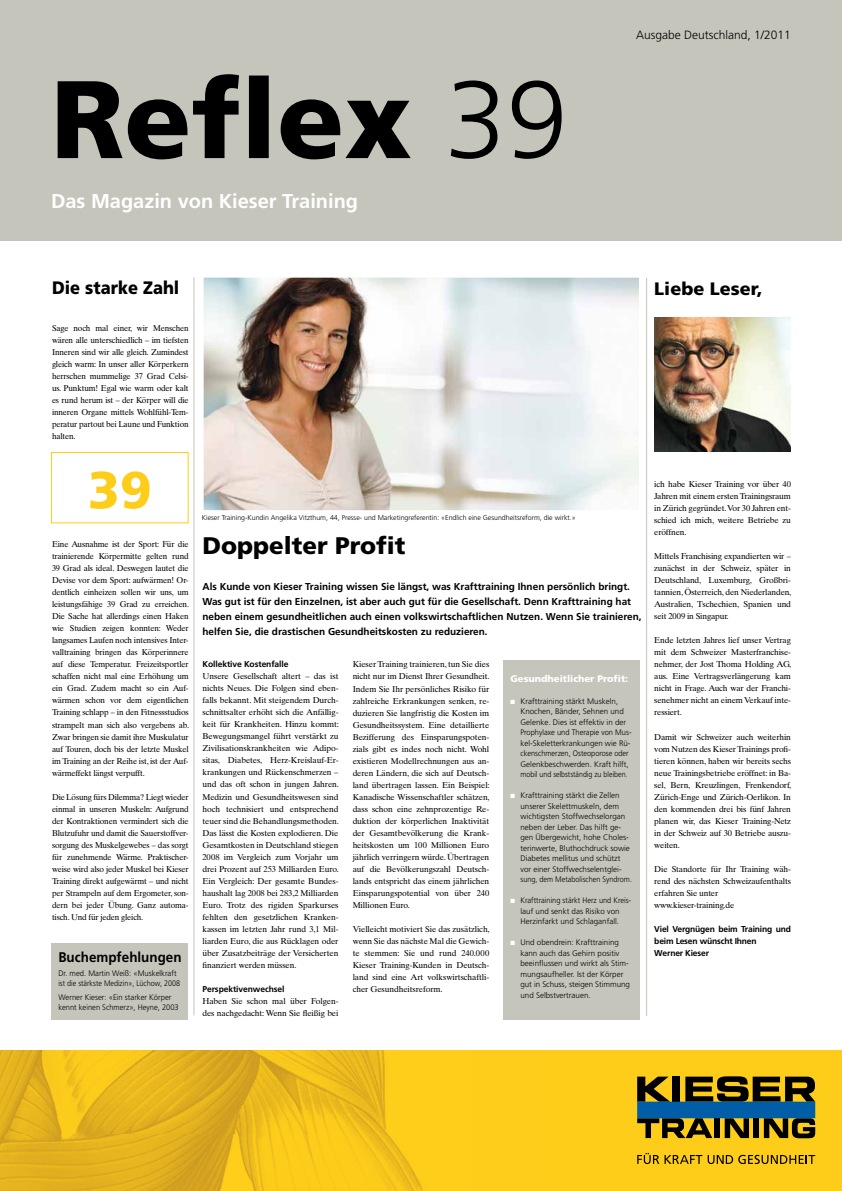
<style>
.page{position:relative;width:842px;height:1191px;background:#fff}
.page>*{position:absolute;margin:0;border:0;box-sizing:border-box;transform-origin:0 0}
.t1{font:900 110px "Frutiger LT";color:#000}
.t2{font:900 52px "Frutiger LT";color:#fecd1a}
.t3{font:900 24px "Frutiger LT";color:#000}
.t4{font:700 20px "Frutiger LT";color:#fff}
.t5{font:900 18px "Frutiger LT";color:#000;scale:.91 1}
.t6{font:900 18px "Frutiger LT";color:#000}
.t7{font:700 14px "Frutiger LT";color:#000;scale:.96 1}
.t8{font:300 12px "Frutiger LT";color:#000}
.t9{font:700 10px/15px "Frutiger LT";color:#000}
.t10{font:900 9.5px "Frutiger LT";color:#fff}
.t11{font:8.5px/12px "Times Ten CE";letter-spacing:-.02em;color:#000;text-align:justify}
.t12{font:700 8.5px/12px "Frutiger LT";letter-spacing:-.02em;color:#000}
.t13{font:300 8px/10.5px "Frutiger LT";color:#000}
.t14{font:300 8px/10px "Frutiger LT";color:#000;scale:.96 1}
.t15{font:300 8px/10.5px "Frutiger LT";color:#000;text-align:center;scale:.93 1}
.t16{font:300 7px "Frutiger LT";color:#000}
.s1{font-weight:300}
.s2{color:#fff}
</style>
<div class="page">
<div style="left:0;top:0;width:842px;height:240px;background:#c6c5bb"></div>
<div style="left:0;top:1049px;width:842px;height:142px;background:#fecd1a"></div>
<img style="left:0;top:1049px;width:551px;height:142px">
<svg style="left:637px;top:1076px;width:32px;height:25px"></svg>
<div style="left:672px;top:1076px;width:7px;height:25px;background:#000"></div>
<svg style="left:685px;top:1076px;width:130px;height:25px"></svg>
<div style="left:714px;top:1118px;width:6px;height:20px;background:#000"></div>
<svg style="left:725px;top:1118px;width:24px;height:20px"></svg>
<div style="left:754px;top:1118px;width:5px;height:20px;background:#000"></div>
<svg style="left:637px;top:1118px;width:75px;height:20px"></svg>
<svg style="left:764px;top:1118px;width:51px;height:20px"></svg>
<div style="left:637px;top:1101px;width:178px;height:17px;background:#005ea8"></div>
<svg style="left:637px;top:1153px;width:65px;height:11px"></svg>
<svg style="left:708px;top:1154px;width:107px;height:10px"></svg>
<hr style="left:194px;top:277px;width:1px;height:738px;background:#c6c5bb">
<hr style="left:646px;top:278px;width:1px;height:738px;background:#c6c5bb">
<img style="left:654px;top:317px;width:137px;height:134px">
<div style="left:503px;top:660px;width:137px;height:359px;background:#c6c5bb"></div>
<img style="left:204px;top:278px;width:434px;height:231px">
<div style="left:202px;top:276px;width:438px;height:235px;border:1px solid #fff"></div>
<div style="left:51px;top:452px;width:138px;height:71px;border:1px solid #fecd1a"></div>
<div style="left:51px;top:943px;width:136px;height:76px;background:#c6c5bb"></div>
<h1 class="t1" style="left:51px;top:53px;width:518px">Reflex <span class="s1">39</span></h1>
<h3 class="t4" style="left:51px;top:189px;width:309px">Das Magazin von Kieser Training</h3>
<h3 class="t5" style="left:52px;top:277px;width:142px">Die starke Zahl</h3>
<p class="t11" style="left:52px;top:322px;width:138px">Sage noch mal einer, wir Menschen wären alle unterschiedlich – im tiefsten Inneren sind wir alle gleich. Zumindest gleich warm: In unser aller Körperkern herrschen mummelige 37 Grad Celsi&shy;us. Punktum! Egal wie warm oder kalt es rund herum ist – der Körper will die inneren Organe mittels Wohlfühl-Tem&shy;peratur partout bei Laune und Funktion halten.</p>
<h3 class="t8" style="left:636px;top:29px;width:156px">Ausgabe Deutschland, 1/2011</h3>
<h3 class="t6" style="left:654px;top:278px;width:110px">Liebe Leser,</h3>
<h2 class="t2" style="left:88px;top:458px;width:65px">39</h2>
<p class="t11" style="left:52px;top:538px;width:139px">Eine Ausnahme ist der Sport: Für die trainierende Körpermitte gelten rund 39 Grad als ideal. Deswegen lautet die Devise vor dem Sport: aufwärmen! Or&shy;dentlich einheizen sollen wir uns, um leistungsfähige 39 Grad zu erreichen.<br>Die Sache hat allerdings einen Haken wie Studien zeigen konnten: Weder langsames Laufen noch intensives Inter&shy;valltraining bringen das Körperinnere auf diese Temperatur. Freizeitsportler schaffen nicht mal eine Erhöhung um ein Grad. Zudem macht so ein Auf&shy;wärmen schon vor dem eigentlichen Training schlapp – in den Fitnessstudios strampelt man sich also vergebens ab.<br>Zwar bringen sie damit ihre Muskulatur auf Touren, doch bis der letzte Muskel im Training an der Reihe ist, ist der Auf&shy;wärmeffekt längst verpufft.</p>
<p class="t11" style="left:52px;top:790px;width:138px">Die Lösung fürs Dilemma? Liegt wieder einmal in unseren Muskeln: Aufgrund der Kontraktionen vermindert sich die Blutzufuhr und damit die Sauerstoffver&shy;sorgung des Muskelgewebes – das sorgt für zunehmende Wärme. Praktischer&shy;weise wird also jeder Muskel bei Kieser Training direkt aufgewärmt – und nicht per Strampeln auf dem Ergometer, son&shy;dern bei jeder Übung. Ganz automa&shy;tisch. Und für jeden gleich.</p>
<h3 class="t7" style="left:58px;top:949px;width:130px">Buchempfehlungen</h3>
<p class="t14" style="left:58px;top:968px;width:128px">Dr. med. Martin Weiß: «Muskelkraft ist die stärkste Medizin», Lüchow, 2008</p>
<p class="t14" style="left:58px;top:992px;width:127px">Werner Kieser: «Ein starker Körper kennt keinen Schmerz», Heyne, 2003</p>
<p class="t16" style="left:202px;top:513px;width:375px">Kieser Training-Kundin Angelika Vitzthum, 44, Presse- und Marketingreferentin: «Endlich eine Gesundheitsreform, die wirkt.»</p>
<h3 class="t3" style="left:202px;top:531px;width:205px">Doppelter Profit</h3>
<p class="t9" style="left:202px;top:579px;width:441px">Als Kunde von Kieser Training wissen Sie längst, was Krafttraining Ihnen persönlich bringt.<br>Was gut ist für den Einzelnen, ist aber auch gut für die Gesellschaft. Denn Krafttraining hat neben einem gesundheitlichen auch einen volkswirtschaftlichen Nutzen. Wenn Sie trainieren, helfen Sie, die drastischen Gesundheitskosten zu reduzieren.</p>
<p class="t12" style="left:202px;top:658px;width:88px">Kollektive Kostenfalle</p>
<p class="t11" style="left:202px;top:670px;width:138px">Unsere Gesellschaft altert – das ist nichts Neues. Die Folgen sind eben&shy;falls bekannt. Mit steigendem Durch&shy;schnittsalter erhöht sich die Anfällig&shy;keit für Krankheiten. Hinzu kommt:<br>Bewegungsmangel führt verstärkt zu Zivilisationskrankheiten wie Adipo&shy;sitas, Diabetes, Herz-Kreislauf-Er&shy;krankungen und Rückenschmerzen – und das oft schon in jungen Jahren.<br>Medizin und Gesundheitswesen sind hoch technisiert und entsprechend teuer sind die Behandlungsmethoden.<br>Das lässt die Kosten explodieren. Die Gesamtkosten in Deutschland stiegen 2008 im Vergleich zum Vorjahr um drei Prozent auf 253 Milliarden Euro.<br>Ein Vergleich: Der gesamte Bundes&shy;haushalt lag 2008 bei 283,2 Milliarden Euro. Trotz des rigiden Sparkurses fehlten den gesetzlichen Kranken&shy;kassen im letzten Jahr rund 3,1 Mil&shy;liarden Euro, die aus Rücklagen oder über Zusatzbeiträge der Versicherten finanziert werden müssen.</p>
<p class="t12" style="left:202px;top:982px;width:84px">Perspektivenwechsel</p>
<p class="t11" style="left:202px;top:994px;width:138px">Haben Sie schon mal über Folgen&shy;des nachgedacht: Wenn Sie fleißig bei</p>
<p class="t11" style="left:353px;top:658px;width:139px">Kieser Training trainieren, tun Sie dies nicht nur im Dienst Ihrer Gesundheit.<br>Indem Sie Ihr persönliches Risiko für zahlreiche Erkrankungen senken, re&shy;duzieren Sie langfristig die Kosten im Gesundheitssystem. Eine detaillierte Bezifferung des Einsparungspoten&shy;zials gibt es indes noch nicht. Wohl existieren Modellrechnungen aus an&shy;deren Ländern, die sich auf Deutsch&shy;land übertragen lassen. Ein Beispiel:<br>Kanadische Wissenschaftler schätzen, dass schon eine zehnprozentige Re&shy;duktion der körperlichen Inaktivität der Gesamtbevölkerung die Krank&shy;heitskosten um 100 Millionen Euro jährlich verringern würde. Übertragen auf die Bevölkerungszahl Deutsch&shy;lands entspricht das einem jährlichen Einsparungspotential von über 240<br>Millionen Euro.</p>
<p class="t11" style="left:353px;top:922px;width:139px">Vielleicht motiviert Sie das zusätzlich, wenn Sie das nächste Mal die Gewich&shy;te stemmen: Sie und rund 240.000<br>Kieser Training-Kunden in Deutsch&shy;land sind eine Art volkswirtschaftli&shy;cher Gesundheitsreform.</p>
<p class="t10" style="left:511px;top:673px;width:119px">Gesundheitlicher Profit:</p>
<p class="t13" style="left:520px;top:695px;width:113px;text-indent:-10px"><span class="s2">■</span> Krafttraining stärkt Muskeln, Knochen, Bänder, Sehnen und Gelenke. Dies ist effektiv in der Prophylaxe und Therapie von Mus&shy;kel-Skeletterkrankungen wie Rü&shy;ckenschmerzen, Osteoporose oder Gelenkbeschwerden. Kraft hilft, mobil und selbstständig zu bleiben.</p>
<p class="t13" style="left:520px;top:790px;width:113px;text-indent:-10px"><span class="s2">■</span> Krafttraining stärkt die Zellen unserer Skelettmuskeln, dem wichtigsten Stoffwechselorgan neben der Leber. Das hilft ge&shy;gen Übergewicht, hohe Choles&shy;terinwerte, Bluthochdruck sowie<br>Diabetes mellitus und schützt vor einer Stoffwechselentglei&shy;sung, dem Metabolischen Syndrom.</p>
<p class="t15" style="left:511px;top:895px;width:131px"><span class="s2">■</span> Krafttraining stärkt Herz und Kreis&shy;lauf und senkt das Risiko von<br>Herzinfarkt und Schlaganfall.</p>
<p class="t13" style="left:520px;top:937px;width:111px;text-indent:-10px"><span class="s2">■</span> Und obendrein: Krafttraining kann auch das Gehirn positiv beeinflussen und wirkt als Stim&shy;mungsaufheller. Ist der Körper gut in Schuss, steigen Stimmung und Selbstvertrauen.</p>
<p class="t11" style="left:654px;top:478px;width:138px">ich habe Kieser Training vor über 40<br>Jahren mit einem ersten Trainingsraum in Zürich gegründet. Vor 30 Jahren ent&shy;schied ich mich, weitere Betriebe zu eröffnen.</p>
<p class="t11" style="left:654px;top:550px;width:139px">Mittels Franchising expandierten wir – zunächst in der Schweiz, später in Deutschland, Luxemburg, Großbri&shy;tannien, Österreich, den Niederlanden, Australien, Tschechien, Spanien und seit 2009 in Singapur.</p>
<p class="t11" style="left:654px;top:634px;width:139px">Ende letzten Jahres lief unser Vertrag mit dem Schweizer Masterfranchise&shy;nehmer, der Jost Thoma Holding AG, aus. Eine Vertragsverlängerung kam nicht in Frage. Auch war der Franchi&shy;senehmer nicht an einem Verkauf inte&shy;ressiert.</p>
<p class="t11" style="left:654px;top:730px;width:139px">Damit wir Schweizer auch weiterhin vom Nutzen des Kieser Trainings profi&shy;tieren können, haben wir bereits sechs neue Trainingsbetriebe eröffnet: in Ba&shy;sel, Bern, Kreuzlingen, Frenkendorf, Zürich-Enge und Zürich-Oerlikon. In den kommenden drei bis fünf Jahren planen wir, das Kieser Training-Netz in der Schweiz auf 30 Betriebe auszu&shy;weiten.</p>
<p class="t11" style="left:654px;top:862px;width:138px;text-align:left">Die Standorte für Ihr Training wäh&shy;rend des nächsten Schweizaufenthalts erfahren Sie unter www.kieser-training.de</p>
<p class="t12" style="left:654px;top:922px;width:138px">Viel Vergnügen beim Training und beim Lesen wünscht Ihnen<br>Werner Kieser</p>
</div>
